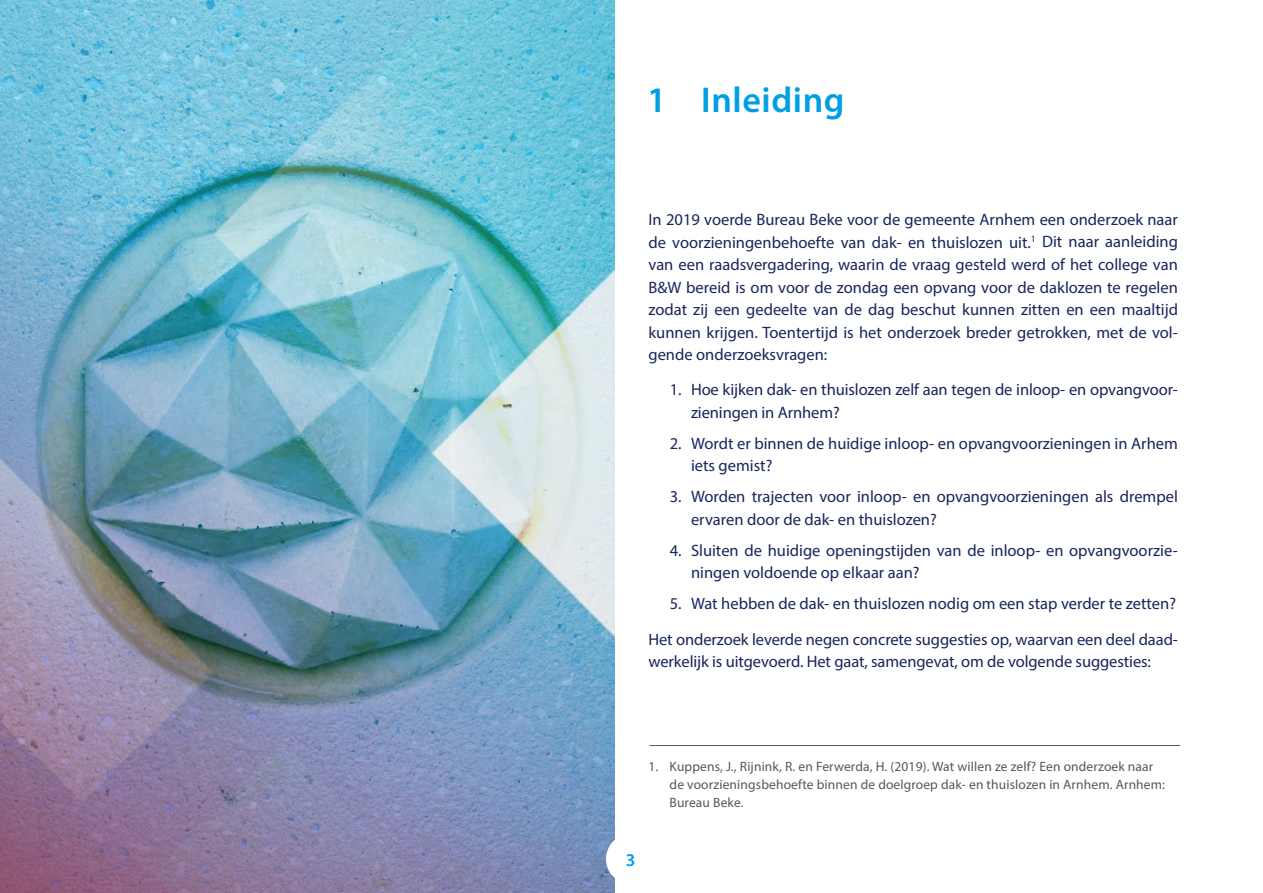
<style>
.page{position:relative;width:1263px;height:893px;background:#fff}
.page>*{position:absolute;margin:0;border:0;box-sizing:border-box;transform-origin:0 0}
.t1{font:600 36px "Myriad Pro";letter-spacing:.015em;color:#009fe3}
.t2{font:600 18px "Myriad Pro";color:#009fe3}
.t3{font:16.5px/22.5px "Myriad Pro";color:#19255b}
.t4{font:13.5px/18px "Myriad Pro";letter-spacing:.01em;color:#575756}
</style>
<div class="page">
<img style="left:0;top:0;width:614px;height:893px">
<hr style="left:649px;top:745px;width:531px;height:1px;background:#575756">
<div style="left:606px;top:833px;width:51px;height:51px;background:#fff;border-radius:50%"></div>
<h1 class="t1" style="left:647px;top:77px;width:199px">1 Inleiding</h1>
<p class="t3" style="left:648px;top:208px;width:531px;text-align:justify">In 2019 voerde Bureau Beke voor de gemeente Arnhem een onderzoek naar de voorzieningenbehoefte van dak- en thuislozen uit.<sup>1</sup> Dit naar aanleiding van een raadsvergadering, waarin de vraag gesteld werd of het college van B&amp;W bereid is om voor de zondag een opvang voor de daklozen te regelen zodat zij een gedeelte van de dag beschut kunnen zitten en een maaltijd kunnen krijgen. Toentertijd is het onderzoek breder getrokken, met de vol&shy;gende onderzoeksvragen:</p>
<p class="t3" style="left:691px;top:378px;width:488px;text-indent:-21px">1. Hoe kijken dak- en thuislozen zelf aan tegen de inloop- en opvangvoor&shy;zieningen in Arnhem?</p>
<p class="t3" style="left:691px;top:432px;width:488px;text-indent:-21px">2. Wordt er binnen de huidige inloop- en opvangvoorzieningen in Arhem iets gemist?</p>
<p class="t3" style="left:691px;top:485px;width:488px;text-indent:-21px">3. Worden trajecten voor inloop- en opvangvoorzieningen als drempel ervaren door de dak- en thuislozen?</p>
<p class="t3" style="left:691px;top:539px;width:488px;text-indent:-21px">4. Sluiten de huidige openingstijden van de inloop- en opvangvoorzie&shy;ningen voldoende op elkaar aan?</p>
<p class="t3" style="left:648px;top:586px;width:531px;line-height:35.2px;text-align:right">5. Wat hebben de dak- en thuislozen nodig om een stap verder te zetten?<br>Het onderzoek leverde negen concrete suggesties op, waarvan een deel daad-</p>
<p class="t3" style="left:648px;top:650px;width:504px">werkelijk is uitgevoerd. Het gaat, samengevat, om de volgende suggesties:</p>
<p class="t4" style="left:670px;top:757px;width:497px;text-indent:-21px">1. Kuppens, J., Rijnink, R. en Ferwerda, H. (2019). Wat willen ze zelf? Een onderzoek naar de voorzieningsbehoefte binnen de doelgroep dak- en thuislozen in Arnhem. Arnhem:<br>Bureau Beke.</p>
<p class="t2" style="left:626px;top:848px;width:11px">3</p>
</div>
